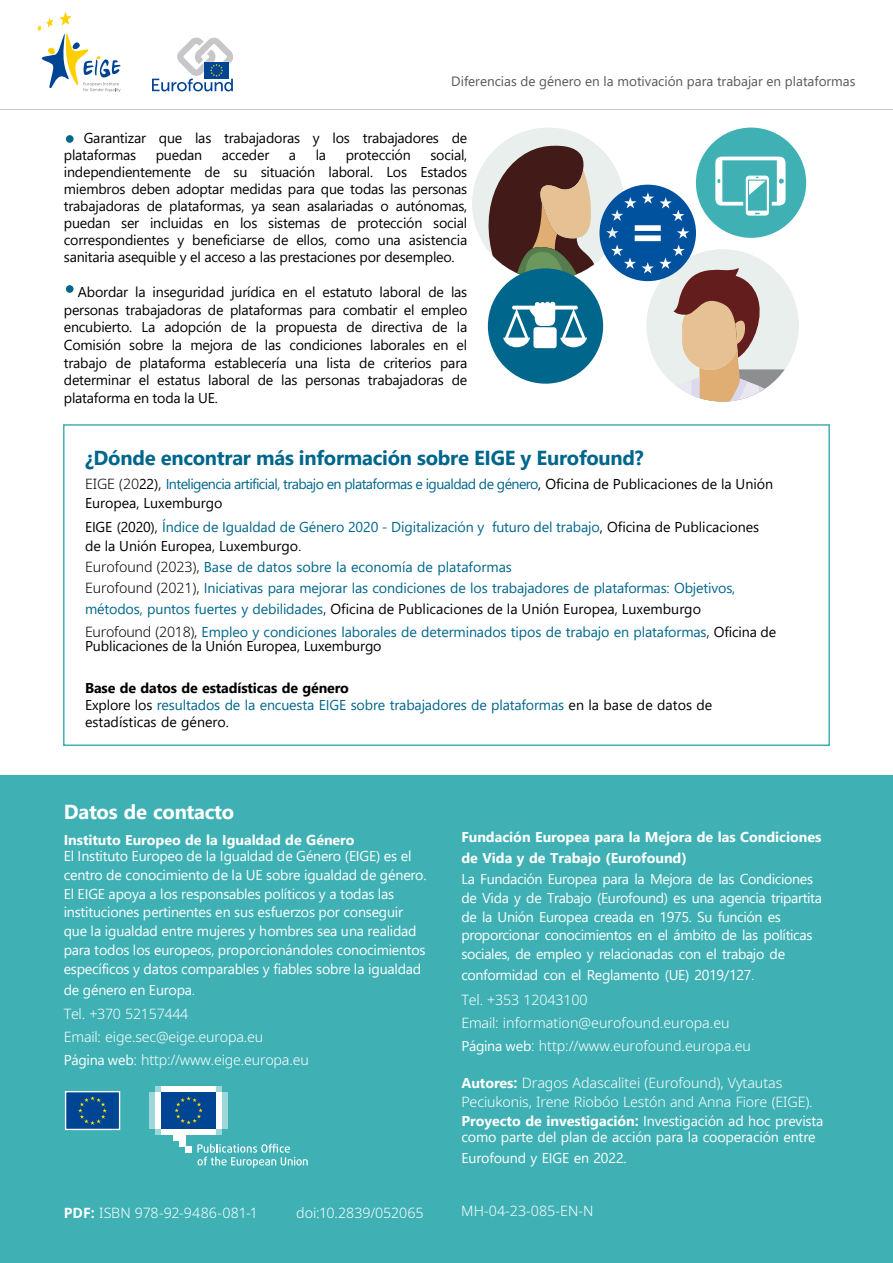
<style>
.page{position:relative;width:893px;height:1263px;background:#fff}
.page>*{position:absolute;margin:0;border:0;box-sizing:border-box;transform-origin:0 0}
.t1{font:700 53.7px "Noto Sans";color:#fff}
.t2{font:700 20.25px "Segoe UI";letter-spacing:-.015em;color:#00668b}
.t3{font:700 20.25px "Segoe UI";letter-spacing:-.015em;color:#fff}
.t4{font:14.25px/17.1px "Segoe UI";letter-spacing:-.015em;color:#000}
.t5{font:14.25px/18.8px "Segoe UI";letter-spacing:-.015em;color:#fff}
.t6{font:14.25px/21.3px "Segoe UI";letter-spacing:-.01em;color:#00668b}
.t7{font:300 14.25px/23px "Noto Sans";letter-spacing:-.01em;color:#fff}
.t8{font:700 14.25px/20.9px "Segoe UI";color:#fff}
.t9{font:14.25px/18.8px "Segoe UI";letter-spacing:-.04em;color:#00668b}
.t10{font:13.5px "Segoe UI";color:#58585a}
.s1{font-family:"Noto Sans";font-weight:300;color:#000}
.s2{color:#000}
.s3{color:#00668b}
.s4{font-family:"Noto Sans";font-weight:300}
.s5{font-weight:700;color:#000}
.s6{font-family:"Segoe UI";font-weight:400}
.s7{font-weight:700}
.s8{font-family:"Noto Sans"}
.s9{font-weight:400}
.s10{font-family:"Segoe UI";font-weight:700}
.s11{font-family:"Noto Sans";font-weight:700}
</style>
<div class="page">
<svg style="left:37px;top:12px;width:84px;height:80px"></svg>
<svg style="left:152px;top:37px;width:81px;height:54px"></svg>
<hr style="left:0;top:109px;width:893px;height:1px;background:#c6c7c8">
<div style="left:63px;top:424px;width:767px;height:322px;border:2px solid #3fb1b5"></div>
<div style="left:0;top:775px;width:893px;height:488px;background:#3fb1b5"></div>
<div style="left:66px;top:135px;width:8px;height:8px;background:#00668b;border-radius:50%"></div>
<div style="left:66px;top:285px;width:8px;height:8px;background:#00668b;border-radius:50%"></div>
<div style="left:696px;top:128px;width:110px;height:110px;background:#3fb1b5;border-radius:50%"></div>
<svg style="left:472px;top:128px;width:327px;height:274px"></svg>
<div style="left:155px;top:1128px;width:67px;height:6px;background:#9ed7d9"></div>
<div style="left:155px;top:1086px;width:67px;height:6px;background:#9ed7d9"></div>
<div style="left:161px;top:1086px;width:55px;height:6px;background:#fff"></div>
<div style="left:161px;top:1128px;width:55px;height:6px;background:#fff"></div>
<div style="left:216px;top:1092px;width:6px;height:36px;background:#fff"></div>
<div style="left:222px;top:1092px;width:6px;height:36px;background:#9ed7d9"></div>
<div style="left:155px;top:1092px;width:6px;height:36px;background:#fff"></div>
<div style="left:149px;top:1092px;width:6px;height:36px;background:#9ed7d9"></div>
<div style="left:173px;top:1128px;width:13px;height:12px;background:#fff"></div>
<div style="left:180px;top:1128px;width:6px;height:19px;background:#fff"></div>
<div style="left:161px;top:1092px;width:55px;height:36px;background:#004494"></div>
<svg style="left:174px;top:1096px;width:29px;height:28px"></svg>
<svg style="left:186px;top:1144px;width:122px;height:24px"></svg>
<div style="left:65px;top:1091px;width:55px;height:39px;background:#004494;border:1px solid #fff"></div>
<svg style="left:78px;top:1096px;width:29px;height:29px"></svg>
<p class="t10" style="left:451px;top:68px;width:406px">Diferencias de género en la motivación para trabajar en plataformas</p>
<p class="t4" style="left:64px;top:128px;width:405px;text-indent:20px">Garantizar que las trabajadoras y los trabajadores de plataformas</p>
<p class="t4" style="left:156px;top:145px;width:48px">puedan</p>
<p class="t4" style="left:222px;top:145px;width:49px">acceder</p>
<p class="t4" style="left:289px;top:145px;width:9px">a</p>
<p class="t4" style="left:316px;top:145px;width:12px">la</p>
<p class="t4" style="left:346px;top:145px;width:67px">protección</p>
<p class="t4" style="left:64px;top:145px;width:405px;text-align:justify;text-indent:367px">social, independientemente de su situación laboral. Los Estados miembros deben adoptar medidas para que todas las personas trabajadoras de plataformas, ya sean asalariadas o autónomas, puedan ser incluidas en los sistemas de protección social correspondientes y beneficiarse de ellos, como una asistencia sanitaria asequible y el acceso a las prestaciones por desempleo.</p>
<p class="t4" style="left:64px;top:282px;width:405px;line-height:17.7px;text-align:justify;text-indent:14px">Abordar la inseguridad jurídica en el estatuto laboral de las personas trabajadoras de plataformas para combatir el empleo encubierto. La adopción de la propuesta de directiva de la Comisión sobre la mejora de las condiciones laborales en el trabajo de plataforma establecería una lista de criterios para determinar el estatus laboral de las personas trabajadoras de plataforma en toda la UE.</p>
<h1 class="t1" style="left:632px;top:195px;width:32px">=</h1>
<h2 class="t2" style="left:85px;top:439px;width:560px">¿Dónde encontrar más información sobre EIGE y Eurofound?</h2>
<p class="t9" style="left:85px;top:473px;width:690px"><span class="s1">EIGE (20</span><span class="s2">22),</span> Inteligencia artificial, trabajo en plataformas e igualdad de género<span class="s2">, Oficina de Publicaciones de la Unión<br>Europea, Luxemburgo</span></p>
<p class="t4" style="left:85px;top:517px;width:676px;line-height:18.8px">EIGE (2020), <span class="s3">Índice de Igualdad de Género 2020 - Digitalización y futuro del trabajo</span>, Oficina de Publicaciones de la Unión Europea, Luxemburgo<span class="s4">.</span></p>
<p class="t6" style="left:85px;top:554px;width:652px"><span class="s1">Eurofound (2023),</span> Base de datos sobre la economía de plataformas<br><span class="s1">Eurofound (2021),</span> Iniciativas para mejorar las condiciones de los trabajadores de plataformas: Objetivos, métodos, puntos fuertes y debilidades<span class="s1">,</span> <span class="s2">Oficina de Publicaciones de la Unión Europea, Luxemburgo</span></p>
<p class="t6" style="left:85px;top:624px;width:693px;line-height:14.1px"><span class="s1">Eurofound (2018),</span> Empleo y condiciones laborales de determinados tipos de trabajo en plataformas<span class="s1">,</span> <span class="s2">Oficina de<br>Publicaciones de la Unión Europea, Luxemburgo</span></p>
<p class="t6" style="left:85px;top:678px;width:629px;line-height:17.1px"><span class="s5">Base de datos de estadísticas de género<br></span><span class="s2">Explore los</span> resultados de la encuesta EIGE sobre trabajadores de plataformas <span class="s2">en la base de datos de estadísticas de género.</span></p>
<h2 class="t3" style="left:64px;top:793px;width:172px">Datos de contacto</h2>
<p class="t8" style="left:64px;top:828px;width:292px">Instituto Europeo de la Igualdad de Género</p>
<p class="t5" style="left:64px;top:845px;width:364px">El Instituto Europeo de la Igualdad de Género (EIGE) es el centro de conocimiento de la UE sobre igualdad de género.<br>El EIGE apoya a los responsables políticos y a todas las instituciones pertinentes en sus esfuerzos por conseguir que la igualdad entre mujeres y hombres sea una realidad para todos los europeos, proporcionándoles conocimientos específicos y datos comparables y fiables sobre la igualdad</p>
<p class="t5" style="left:64px;top:979px;width:133px">de género en Europa<span class="s4">.</span></p>
<p class="t7" style="left:64px;top:1003px;width:247px">Tel. +370 52157444<br>Email: eige.sec@eige.europa.eu<br><span class="s6">Página web</span>: http://www.eige.europa.eu</p>
<p class="t7" style="left:64px;top:1201px;width:196px"><span class="s7">PDF:</span> ISBN 978-92-9486-081-1</p>
<p class="t7" style="left:296px;top:1201px;width:129px">doi:10.2839/052065</p>
<p class="t8" style="left:461px;top:826px;width:361px">Fundación Europea para la Mejora de las Condiciones de Vida y de Trabajo (Eurofound<span class="s8">)<br></span><span class="s9">La Fundación Europea para la Mejora de las Condiciones</span></p>
<p class="t5" style="left:461px;top:887px;width:362px">de Vida y de Trabajo (Eurofound) es una agencia tripartita de la Unión Europea creada en 1975. Su función es proporcionar conocimientos en el ámbito de las políticas sociales, de empleo y relacionadas con el trabajo de</p>
<p class="t5" style="left:461px;top:964px;width:295px">conformidad con el Reglamento (UE) 2019/127<span class="s4">.</span></p>
<p class="t7" style="left:461px;top:988px;width:291px">Tel. +353 12043100<br>Email: information@eurofound.europa.eu<br><span class="s6">Página web</span>: http://www.eurofound.europa.eu</p>
<p class="t7" style="left:461px;top:1074px;width:353px;line-height:18.8px"><span class="s10">Autores</span><span class="s7">:</span> Dragos Adascalitei (Eurofound), Vytautas<br>Peciukonis, Irene Riobóo Lestón and Anna Fiore (EIGE).</p>
<p class="t5" style="left:461px;top:1111px;width:364px;line-height:16.5px"><span class="s7">Proyecto de investigación</span><span class="s11">:</span> Investigación ad hoc prevista como parte del plan de acción para la cooperación entre</p>
<p class="t5" style="left:461px;top:1148px;width:167px">Eurofound y EIGE en 2022.</p>
<p class="t7" style="left:461px;top:1200px;width:134px">MH-04-23-085-EN-N</p>
</div>
